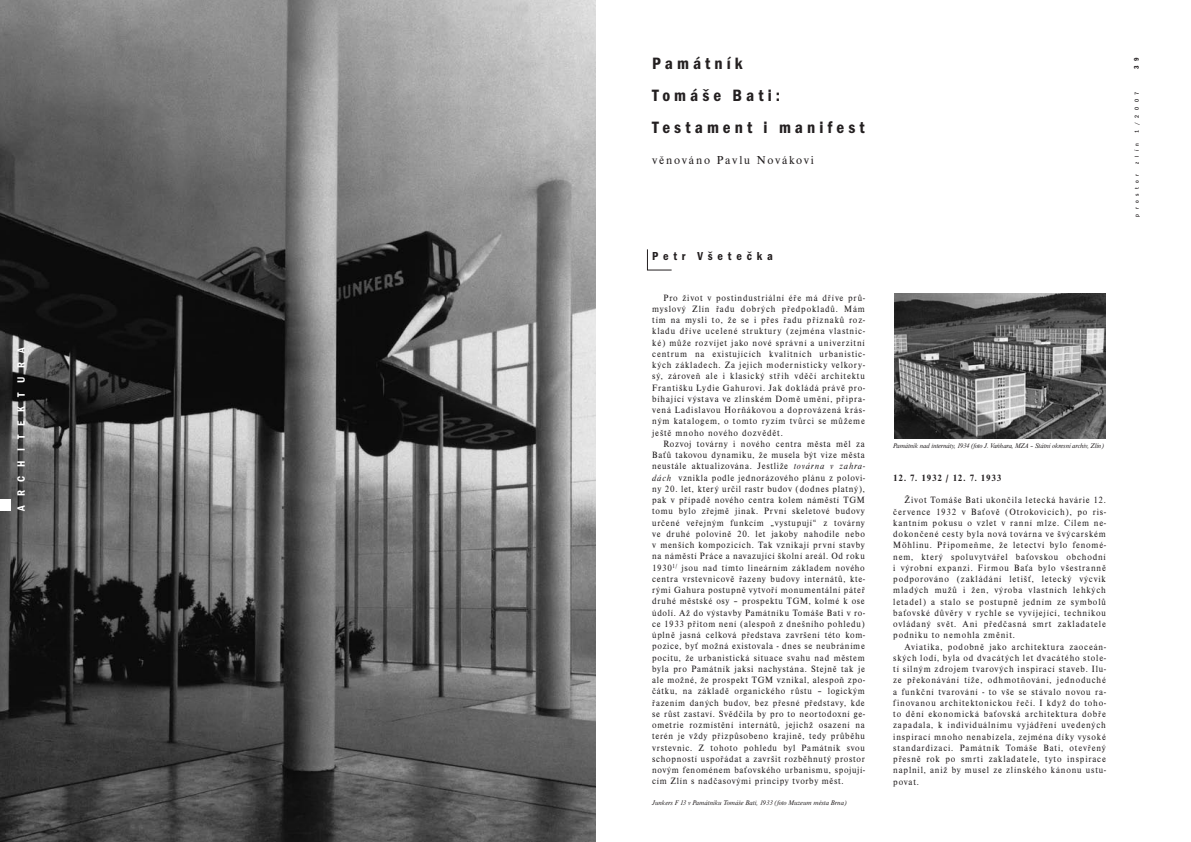
<style>
.page{position:relative;width:1191px;height:842px;background:#fff}
.page>*{position:absolute;margin:0;border:0;box-sizing:border-box;transform-origin:0 0}
.t1{font:600 condensed 17px/32px "Franklin Got Itc TEE";letter-spacing:.24em;color:#231f20}
.t2{font:12px "Nimbus Rom DEE";letter-spacing:.15em;color:#231f20}
.t3{font:600 condensed 12px "Franklin Got Itc TEE";letter-spacing:.4em;color:#231f20}
.t4{font:600 condensed 11px "Franklin Got Itc TEE";letter-spacing:.815em;color:#fff}
.t5{font:9.5px/11.3px "Nimbus Rom DEE";letter-spacing:.09em;color:#231f20;text-align:justify;scale:.95 1}
.t6{font:700 9.5px "Nimbus Rom DEE";letter-spacing:.08em;color:#231f20;scale:.95 1}
.t7{font:italic 7px "Nimbus Rom DEE";letter-spacing:-.015em;color:#231f20}
.t8{font:600 condensed 7px "Franklin Got Itc TEE";color:#231f20}
.t9{font:500 condensed 6px "Franklin Got Itc TEE";letter-spacing:.75em;color:#231f20}
.s1{font-style:italic}
</style>
<div class="page">
<svg style="left:647px;top:249px;width:25px;height:22px"></svg>
<img style="left:0;top:0;width:595px;height:842px">
<img style="left:894px;top:293px;width:212px;height:146px">
<div style="left:0;top:499px;width:11px;height:11px;background:#fff"></div>
<p class="t4" style="left:15px;top:511px;width:165px;rotate:-90deg">ARCHITEKTURA</p>
<h1 class="t1" style="left:652px;top:48px;width:214px">Památník<br>Tomáše Bati:<br>Testament i manifest</h1>
<p class="t2" style="left:652px;top:154px;width:163px">věnováno Pavlu Novákovi</p>
<p class="t3" style="left:652px;top:249px;width:122px">Petr Všetečka</p>
<p class="t5" style="left:652px;top:292px;width:225px;text-indent:11px">Pro život v postindustriální éře má dříve prů&shy;myslový Zlín řadu dobrých předpokladů. Mám tím na mysli to, že se i přes řadu příznaků roz&shy;kladu dříve ucelené struktury (zejména vlastnic&shy;ké) může rozvíjet jako nové správní a univerzitní centrum na existujících kvalitních urbanistic&shy;kých základech. Za jejich modernisticky velkory&shy;sý, zároveň ale i klasický střih vděčí architektu Františku Lydie Gahurovi. Jak dokládá právě pro&shy;bíhající výstava ve zlínském Domě umění, připra&shy;vená Ladislavou Horňákovou a doprovázená krás&shy;ným katalogem, o tomto ryzím tvůrci se můžeme ještě mnoho nového dozvědět.</p>
<p class="t5" style="left:652px;top:438px;width:225px;text-indent:11px">Rozvoj továrny i nového centra města měl za Baťů takovou dynamiku, že musela být vize města neustále aktualizována. Jestliže <span class="s1">továrna v zahra&shy;dách</span> vznikla podle jednorázového plánu z polovi&shy;ny 20. let, který určil rastr budov (dodnes platný), pak v případě nového centra kolem náměstí TGM tomu bylo zřejmě jinak. První skeletové budovy určené veřejným funkcím „vystupují“ z továrny ve druhé polovině 20. let jakoby nahodile nebo v menších kompozicích. Tak vznikají první stavby na náměstí Práce a navazující školní areál. Od roku 1930<sup>1/</sup> jsou nad tímto lineárním základem nového centra vrstevnicově řazeny budovy internátů, kte&shy;rými Gahura postupně vytvoří monumentální páteř druhé městské osy – prospektu TGM, kolmé k ose údolí. Až do výstavby Památníku Tomáše Bati v ro&shy;ce 1933 přitom není (alespoň z dnešního pohledu) úplně jasná celková představa završení této kom&shy;pozice, byť možná existovala - dnes se neubráníme pocitu, že urbanistická situace svahu nad městem byla pro Památník jaksi nachystána. Stejně tak je ale možné, že prospekt TGM vznikal, alespoň zpo&shy;čátku, na základě organického růstu – logickým řazením daných budov, bez přesné představy, kde se růst zastaví. Svědčila by pro to neortodoxní ge&shy;ometrie rozmístění internátů, jejichž osazení na terén je vždy přizpůsobeno krajině, tedy průběhu vrstevnic. Z tohoto pohledu byl Památník svou schopností uspořádat a završit rozběhnutý prostor novým fenoménem baťovského urbanismu, spojují&shy;cím Zlín s nadčasovými principy tvorby měst.</p>
<p class="t7" style="left:652px;top:799px;width:196px">Junkers F 13 v Památníku Tomáše Bati, 1933 (foto Muzeum města Brna)</p>
<p class="t8" style="left:1132px;top:69px;width:14px;rotate:-90deg">3 9</p>
<p class="t9" style="left:1133px;top:132px;width:42px;rotate:-90deg">1/2007</p>
<p class="t9" style="left:1133px;top:164px;width:22px;rotate:-90deg">zlín</p>
<p class="t9" style="left:1133px;top:217px;width:44px;rotate:-90deg">prostor</p>
<p class="t7" style="left:893px;top:442px;width:212px">Památník nad internáty, 1934 (foto J. Vaňhara, MZA – Státní okresní archiv, Zlín)</p>
<p class="t6" style="left:893px;top:473px;width:115px">12. 7. 1932 / 12. 7. 1933</p>
<p class="t5" style="left:893px;top:495px;width:225px;text-indent:11px">Život Tomáše Bati ukončila letecká havárie 12. července 1932 v Baťově (Otrokovicích), po ris&shy;kantním pokusu o vzlet v ranní mlze. Cílem ne&shy;dokončené cesty byla nová továrna ve švýcarském Möhlinu. Připomeňme, že letectví bylo fenomé&shy;nem, který spoluvytvářel baťovskou obchodní i výrobní expanzi. Firmou Baťa bylo všestranně podporováno (zakládání letišť, letecký výcvik mladých mužů i žen, výroba vlastních lehkých letadel) a stalo se postupně jedním ze symbolů baťovské důvěry v rychle se vyvíjející, technikou ovládaný svět. Ani předčasná smrt zakladatele podniku to nemohla změnit.</p>
<p class="t5" style="left:893px;top:641px;width:225px;text-indent:11px">Aviatika, podobně jako architektura zaoceán&shy;ských lodí, byla od dvacátých let dvacátého stole&shy;tí silným zdrojem tvarových inspirací staveb. Ilu&shy;ze překonávání tíže, odhmotňování, jednoduché a funkční tvarování - to vše se stávalo novou ra&shy;finovanou architektonickou řečí. I když do toho&shy;to dění ekonomická baťovská architektura dobře zapadala, k individuálnímu vyjádření uvedených inspirací mnoho nenabízela, zejména díky vysoké standardizaci. Památník Tomáše Bati, otevřený přesně rok po smrti zakladatele, tyto inspirace naplnil, aniž by musel ze zlínského kánonu ustu&shy;povat.</p>
</div>
